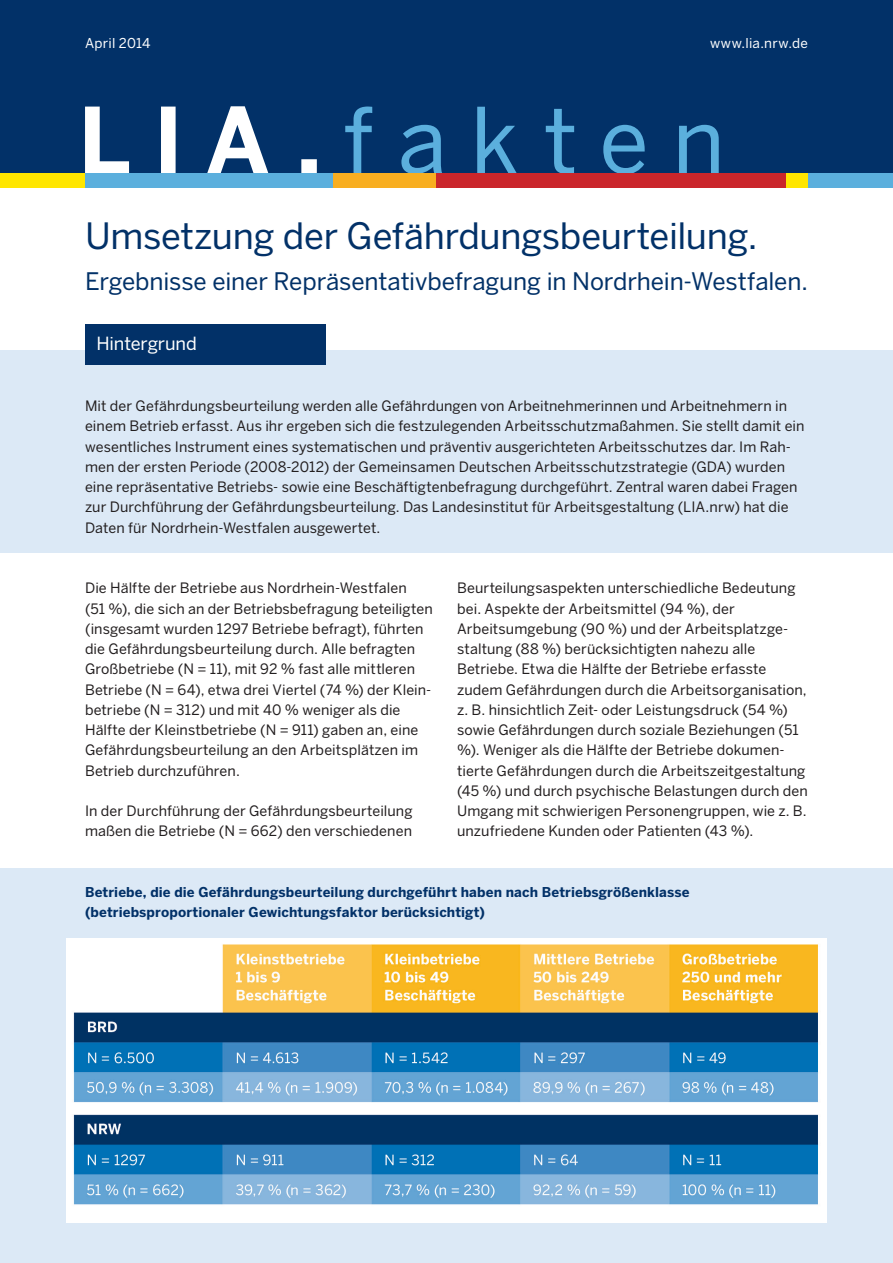
<style>
.page{position:relative;width:893px;height:1263px;background:#fff}
.page>*{position:absolute;margin:0;border:0;box-sizing:border-box;transform-origin:0 0}
.t1{font:36px "Benton Sans";letter-spacing:-.01em;color:#023168}
.t2{font:24px "Benton Sans";letter-spacing:-.005em;color:#023168}
.t3{font:18px "Benton Sans";letter-spacing:-.005em;color:#fff}
.t4{font:14.25px/20.2px "Benton Sans";letter-spacing:.005em;color:#231f20}
.t5{font:700 13.5px/20.2px "Benton Sans";letter-spacing:.01em;color:#023168}
.t6{font:13.5px "Benton Sans";letter-spacing:.02em;color:#fff}
</style>
<div class="page">
<div style="left:0;top:868px;width:893px;height:395px;background:#dce9f6"></div>
<div style="left:0;top:350px;width:893px;height:203px;background:#dce9f6"></div>
<div style="left:0;top:0;width:893px;height:173px;background:#023168"></div>
<svg style="left:345px;top:107px;width:374px;height:66px"></svg>
<svg style="left:85px;top:106px;width:232px;height:67px"></svg>
<div style="left:436px;top:173px;width:350px;height:15px;background:#ca262b"></div>
<div style="left:0;top:173px;width:86px;height:15px;background:#ffe600"></div>
<div style="left:86px;top:173px;width:247px;height:15px;background:#5bafdd"></div>
<div style="left:807px;top:173px;width:86px;height:15px;background:#5bafdd"></div>
<div style="left:333px;top:173px;width:103px;height:15px;background:#f8ae20"></div>
<div style="left:786px;top:173px;width:21px;height:15px;background:#ffe600"></div>
<div style="left:85px;top:324px;width:241px;height:40px;background:#023168"></div>
<img style="left:66px;top:938px;width:760px;height:284px">
<p class="t6" style="left:85px;top:35px;width:67px">April 2014</p>
<p class="t6" style="left:710px;top:35px;width:99px">www.lia.nrw.de</p>
<h1 class="t1" style="left:85px;top:215px;width:674px">Umsetzung der Gefährdungsbeurteilung.</h1>
<h2 class="t2" style="left:85px;top:267px;width:724px">Ergebnisse einer Repräsentativbefragung in Nordrhein-Westfalen.</h2>
<p class="t3" style="left:96px;top:333px;width:102px">Hintergrund</p>
<p class="t4" style="left:85px;top:396px;width:721px">Mit der Gefährdungsbeurteilung werden alle Gefährdungen von Arbeitnehmerinnen und Arbeitnehmern in einem Betrieb erfasst. Aus ihr ergeben sich die festzulegenden Arbeitsschutzmaßahmen. Sie stellt damit ein wesentliches Instrument eines systematischen und präventiv ausgerichteten Arbeitsschutzes dar. Im Rah&shy;men der ersten Periode (2008-2012) der Gemeinsamen Deutschen Arbeitsschutzstrategie (GDA) wurden eine repräsentative Betriebs- sowie eine Beschäftigtenbefragung durchgeführt. Zentral waren dabei Fragen zur Durchführung der Gefährdungsbeurteilung. Das Landesinstitut für Arbeitsgestaltung (LIA.nrw) hat die Daten für Nordrhein-Westfalen ausgewertet.</p>
<p class="t4" style="left:85px;top:578px;width:349px">Die Hälfte der Betriebe aus Nordrhein-Westfalen<br>(51 %), die sich an der Betriebsbefragung beteiligten (insgesamt wurden 1297 Betriebe befragt), führten die Gefährdungsbeurteilung durch. Alle befragten Großbetriebe (N = 11), mit 92 % fast alle mittleren Betriebe (N = 64), etwa drei Viertel (74 %) der Klein&shy;betriebe (N = 312) und mit 40 % weniger als die Hälfte der Kleinstbetriebe (N = 911) gaben an, eine Gefährdungsbeurteilung an den Arbeitsplätzen im Betrieb durchzuführen.</p>
<p class="t4" style="left:85px;top:801px;width:329px">In der Durchführung der Gefährdungsbeurteilung maßen die Betriebe (N = 662) den verschiedenen</p>
<p class="t4" style="left:457px;top:578px;width:352px">Beurteilungsaspekten unterschiedliche Bedeutung bei. Aspekte der Arbeitsmittel (94 %), der Arbeitsumgebung (90 %) und der Arbeitsplatzge&shy;staltung (88 %) berücksichtigten nahezu alle Betriebe. Etwa die Hälfte der Betriebe erfasste zudem Gefährdungen durch die Arbeitsorganisation, z. B. hinsichtlich Zeit- oder Leistungsdruck (54 %) sowie Gefährdungen durch soziale Beziehungen (51 %). Weniger als die Hälfte der Betriebe dokumen&shy;tierte Gefährdungen durch die Arbeitszeitgestaltung (45 %) und durch psychische Belastungen durch den Umgang mit schwierigen Personengruppen, wie z. B. unzufriedene Kunden oder Patienten (43 %).</p>
<p class="t5" style="left:85px;top:882px;width:606px">Betriebe, die die Gefährdungsbeurteilung durchgeführt haben nach Betriebsgrößenklasse (betriebsproportionaler Gewichtungsfaktor berücksichtigt)</p>
</div>
